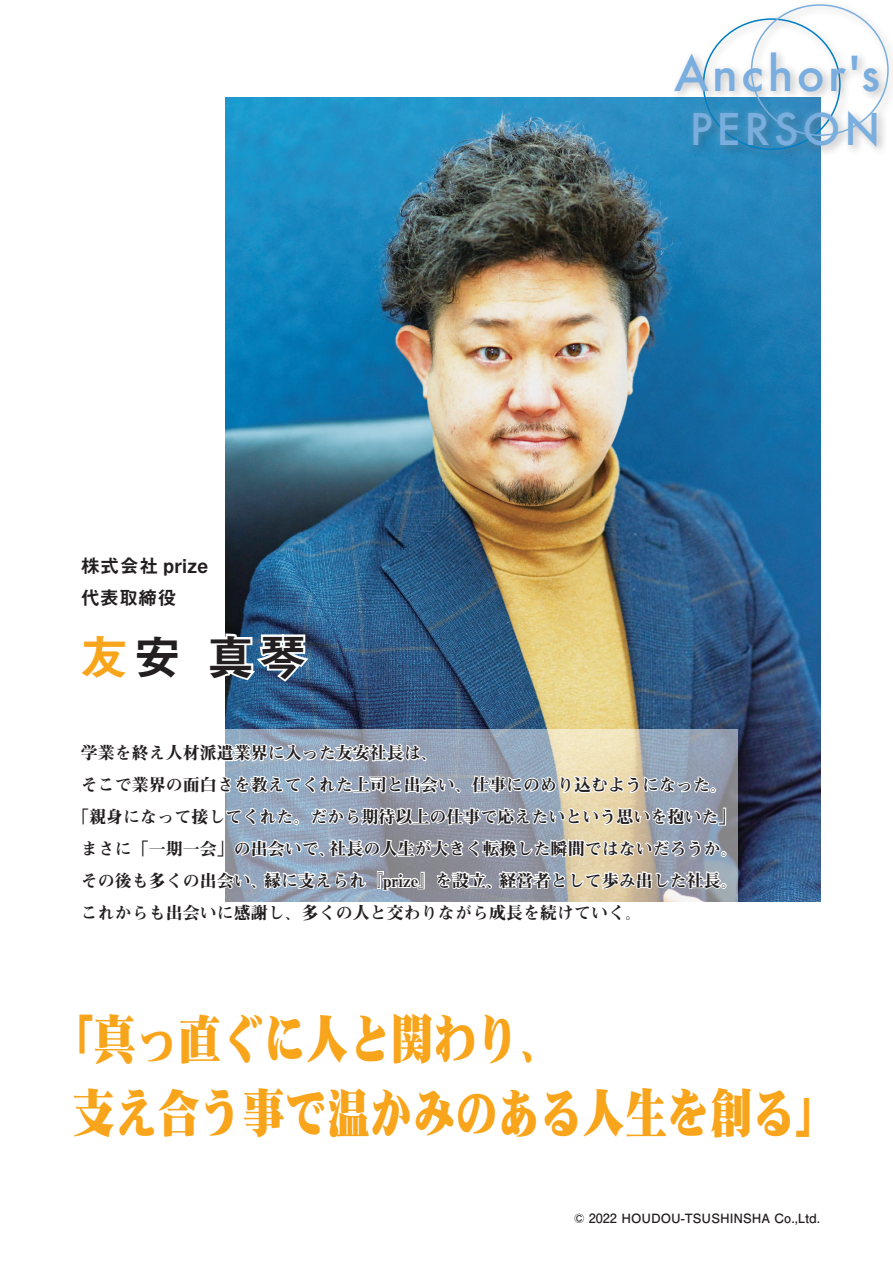
<style>
.page{position:relative;width:893px;height:1263px;background:#fff}
.page>*{position:absolute;margin:0;border:0;box-sizing:border-box;transform-origin:0 0}
.t1{font:53.1px/74.4px "DF Mincho SU MP RKSJ H";color:#f9a51b;scale:.8 1}
.t2{font:47.85px "Midashi Go Pro MB31";color:#231f20}
.t3{font:500 46.8px "Futura";letter-spacing:.07em;color:#79aede}
.t4{font:500 42.45px "Futura";letter-spacing:.09em;color:#79aede}
.t5{font:19.2px/32px "Midashi Go Pro MB31";letter-spacing:.02em;color:#231f20}
.t6{font:16.95px "Midashi Min Pro MA31";color:#231f20}
.t7{font:700 12.75px "Futo Go B101 Pro";color:#231f20}
.s1{color:#f9a51b}
</style>
<div class="page">
<img style="left:225px;top:98px;width:596px;height:803px">
<svg style="left:225px;top:555px;width:86px;height:129px"></svg>
<svg style="left:727px;top:729px;width:11px;height:173px;background:#8f949d"></svg>
<svg style="left:225px;top:717px;width:502px;height:185px"></svg>
<div style="left:670px;top:0;width:223px;height:161px;background:#231f20;opacity:.3"></div>
<div style="left:668px;top:0;width:225px;height:157px;background:#fff;opacity:.25"></div>
<p class="t5" style="left:81px;top:547px;width:129px">株式会社 prize代表取締役</p>
<h2 class="t2" style="left:81px;top:618px;width:228px"><span class="s1">友</span>安 真琴</h2>
<h3 class="t3" style="left:674px;top:41px;width:207px">Anchor's</h3>
<h3 class="t4" style="left:690px;top:100px;width:192px">PERSON</h3>
<p class="t6" style="left:81px;top:740px;width:359px">学業を終え人材派遣業界に入った友安社長は、</p>
<p class="t6" style="left:81px;top:772px;width:648px">そこで業界の面白さを教えてくれた上司と出会い、仕事にのめり込むようになった。</p>
<p class="t6" style="left:72px;top:803px;width:665px">「親身になって接してくれた。だから期待以上の仕事で応えたいという思いを抱いた」</p>
<p class="t6" style="left:81px;top:835px;width:658px">まさに「一期一会」の出会いで、社長の人生が大きく転換した瞬間ではないだろうか。</p>
<p class="t6" style="left:81px;top:867px;width:658px">その後も多くの出会い、縁に支えられ『prize』を設立、経営者として歩み出した社長。</p>
<p class="t6" style="left:81px;top:899px;width:563px">これからも出会いに感謝し、多くの人と交わりながら成長を続けていく。</p>
<h1 class="t1" style="left:72px;top:1001px;width:958px;text-indent:-21px">「真っ直ぐに人と関わり、<br>支え合う事で温かみのある人生を創る」</h1>
<p class="t7" style="left:574px;top:1208px;width:247px">© 2022 HOUDOU-TSUSHINSHA Co.,Ltd.</p>
</div>
